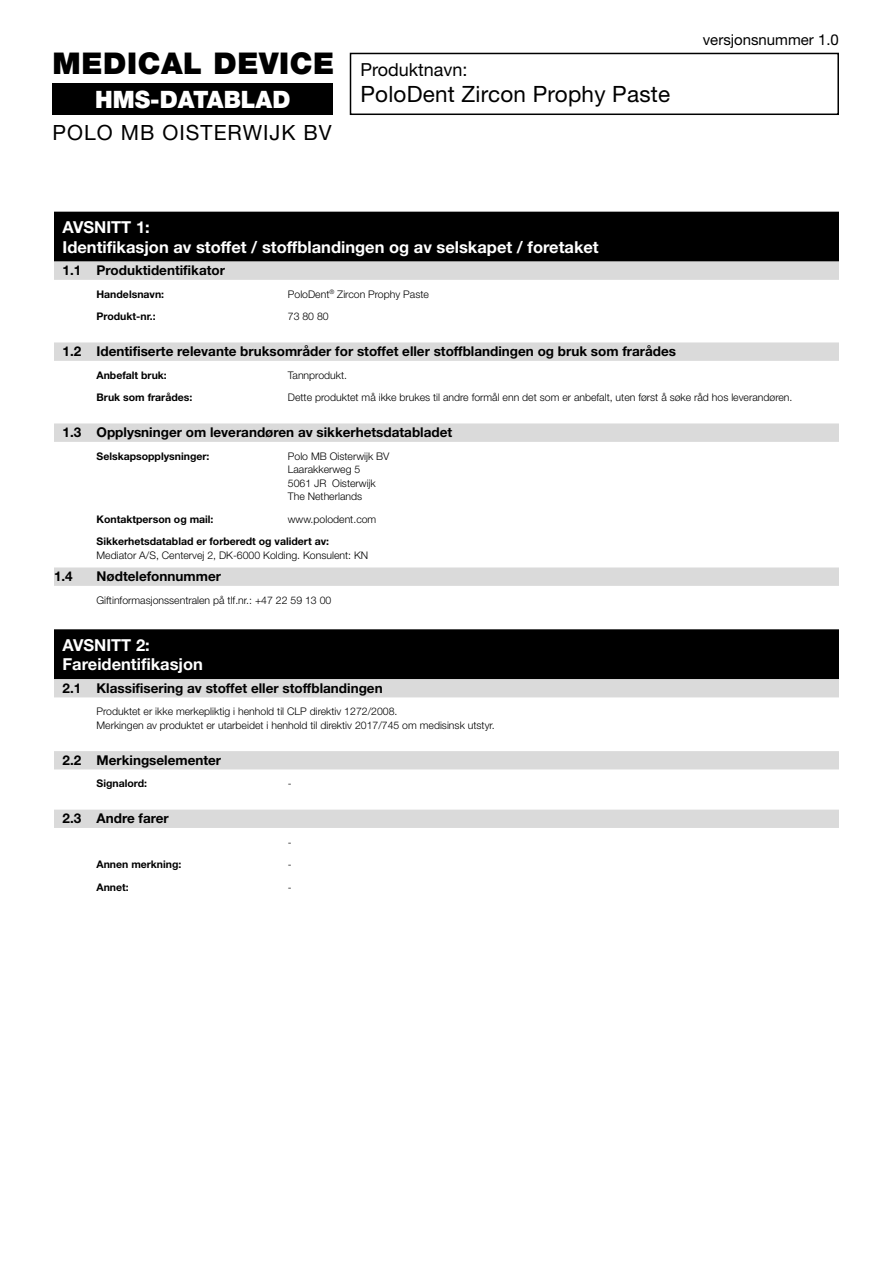
<style>
.page{position:relative;width:893px;height:1263px;background:#fff}
.page>*{position:absolute;margin:0;border:0;box-sizing:border-box;transform-origin:0 0}
.t1{font:900 30px "Helvetica Neue LT Pro";letter-spacing:.02em;color:#000}
.t2{font:900 24px "Helvetica Neue LT Pro";color:#fff}
.t3{font:22.5px "Helvetica Neue LT Pro";letter-spacing:.01em;color:#000}
.t4{font:21px "Helvetica Neue LT Pro";letter-spacing:.05em;color:#000}
.t5{font:18px "Helvetica Neue LT Pro";color:#000}
.t6{font:700 16.5px/19.8px "Helvetica Neue LT Pro";color:#fff}
.t7{font:15px "Helvetica Neue LT Pro";color:#000}
.t8{font:700 13.5px "Helvetica Neue LT Pro";color:#000}
.t9{font:300 10.5px/13.5px "Helvetica Neue LT Pro";color:#000}
.t10{font:700 10.5px "Helvetica Neue LT Pro";color:#000}
</style>
<div class="page">
<div style="left:54px;top:212px;width:785px;height:25px;background:#000"></div>
<div style="left:54px;top:231px;width:785px;height:26px;background:#000"></div>
<div style="left:54px;top:253px;width:785px;height:9px;background:#000"></div>
<div style="left:54px;top:261px;width:785px;height:18px;background:#dadada"></div>
<div style="left:54px;top:275px;width:785px;height:5px;background:#dadada"></div>
<div style="left:54px;top:342px;width:785px;height:18px;background:#dadada"></div>
<div style="left:54px;top:356px;width:785px;height:5px;background:#dadada"></div>
<div style="left:54px;top:423px;width:785px;height:18px;background:#dadada"></div>
<div style="left:54px;top:437px;width:785px;height:5px;background:#dadada"></div>
<div style="left:54px;top:567px;width:785px;height:18px;background:#dadada"></div>
<div style="left:54px;top:581px;width:785px;height:5px;background:#dadada"></div>
<div style="left:54px;top:629px;width:785px;height:26px;background:#000"></div>
<div style="left:54px;top:649px;width:785px;height:26px;background:#000"></div>
<div style="left:54px;top:670px;width:785px;height:9px;background:#000"></div>
<div style="left:54px;top:679px;width:785px;height:18px;background:#dadada"></div>
<div style="left:54px;top:751px;width:785px;height:18px;background:#dadada"></div>
<div style="left:54px;top:810px;width:785px;height:18px;background:#dadada"></div>
<div style="left:350px;top:53px;width:489px;height:62px;border:2px solid #000"></div>
<div style="left:52px;top:83px;width:281px;height:32px;background:#000"></div>
<h1 class="t1" style="left:52px;top:45px;width:283px">MEDICAL DEVICE</h1>
<h2 class="t2" style="left:95px;top:85px;width:197px">HMS-DATABLAD</h2>
<h3 class="t4" style="left:52px;top:119px;width:281px">POLO MB OISTERWIJK BV</h3>
<h3 class="t5" style="left:360px;top:59px;width:109px">Produktnavn:</h3>
<h3 class="t3" style="left:360px;top:80px;width:311px">PoloDent Zircon Prophy Paste</h3>
<h3 class="t7" style="left:703px;top:30px;width:138px">versjonsnummer 1.0</h3>
<h3 class="t6" style="left:62px;top:217px;width:538px">AVSNITT 1:<br>Identifikasjon av stoffet / stoffblandingen og av selskapet / foretaket</h3>
<p class="t8" style="left:63px;top:262px;width:164px">1.1 Produktidentifikator</p>
<p class="t10" style="left:97px;top:287px;width:69px">Handelsnavn:</p>
<p class="t9" style="left:288px;top:287px;width:143px">PoloDent<sup>®</sup> Zircon Prophy Paste</p>
<p class="t10" style="left:97px;top:310px;width:61px">Produkt-nr.:</p>
<p class="t9" style="left:288px;top:309px;width:42px">73 80 80</p>
<p class="t8" style="left:63px;top:343px;width:615px">1.2 Identifiserte relevante bruksområder for stoffet eller stoffblandingen og bruk som frarådes</p>
<p class="t10" style="left:97px;top:368px;width:72px">Anbefalt bruk:</p>
<p class="t9" style="left:288px;top:368px;width:61px">Tannprodukt.</p>
<p class="t10" style="left:97px;top:391px;width:97px">Bruk som frarådes:</p>
<p class="t9" style="left:288px;top:390px;width:506px">Dette produktet må ikke brukes til andre formål enn det som er anbefalt, uten først å søke råd hos leverandøren.</p>
<p class="t8" style="left:63px;top:424px;width:391px">1.3 Opplysninger om leverandøren av sikkerhetsdatabladet</p>
<p class="t10" style="left:97px;top:449px;width:114px">Selskapsopplysninger:</p>
<p class="t9" style="left:288px;top:449px;width:103px">Polo MB Oisterwijk BV<br>Laarakkerweg 5<br>5061 JR Oisterwijk<br>The Netherlands</p>
<p class="t10" style="left:97px;top:512px;width:119px">Kontaktperson og mail:</p>
<p class="t9" style="left:288px;top:512px;width:90px">www.polodent.com</p>
<p class="t10" style="left:97px;top:535px;width:234px">Sikkerhetsdatablad er forberedt og validert av:</p>
<p class="t9" style="left:97px;top:548px;width:273px">Mediator A/S, Centervej 2, DK-6000 Kolding. Konsulent: KN</p>
<p class="t8" style="left:54px;top:568px;width:20px">1.4</p>
<p class="t8" style="left:97px;top:568px;width:126px">Nødtelefonnummer</p>
<p class="t9" style="left:97px;top:593px;width:236px">Giftinformasjonssentralen på tlf.nr.: +47 22 59 13 00</p>
<h3 class="t6" style="left:62px;top:634px;width:142px">AVSNITT 2:<br>Fareidentifikasjon</h3>
<p class="t8" style="left:63px;top:680px;width:322px">2.1 Klassifisering av stoffet eller stoffblandingen</p>
<p class="t9" style="left:97px;top:705px;width:400px">Produktet er ikke merkepliktig i henhold til CLP direktiv 1272/2008.<br>Merkingen av produktet er utarbeidet i henhold til direktiv 2017/745 om medisinsk utstyr.</p>
<p class="t8" style="left:63px;top:752px;width:160px">2.2 Merkingselementer</p>
<p class="t10" style="left:97px;top:777px;width:52px">Signalord:</p>
<p class="t9" style="left:288px;top:777px;width:5px">-</p>
<p class="t8" style="left:63px;top:810px;width:108px">2.3 Andre farer</p>
<p class="t9" style="left:288px;top:835px;width:5px">-</p>
<p class="t10" style="left:97px;top:858px;width:86px">Annen merkning:</p>
<p class="t9" style="left:288px;top:858px;width:5px">-</p>
<p class="t10" style="left:97px;top:881px;width:34px">Annet:</p>
<p class="t9" style="left:288px;top:880px;width:5px">-</p>
</div>
